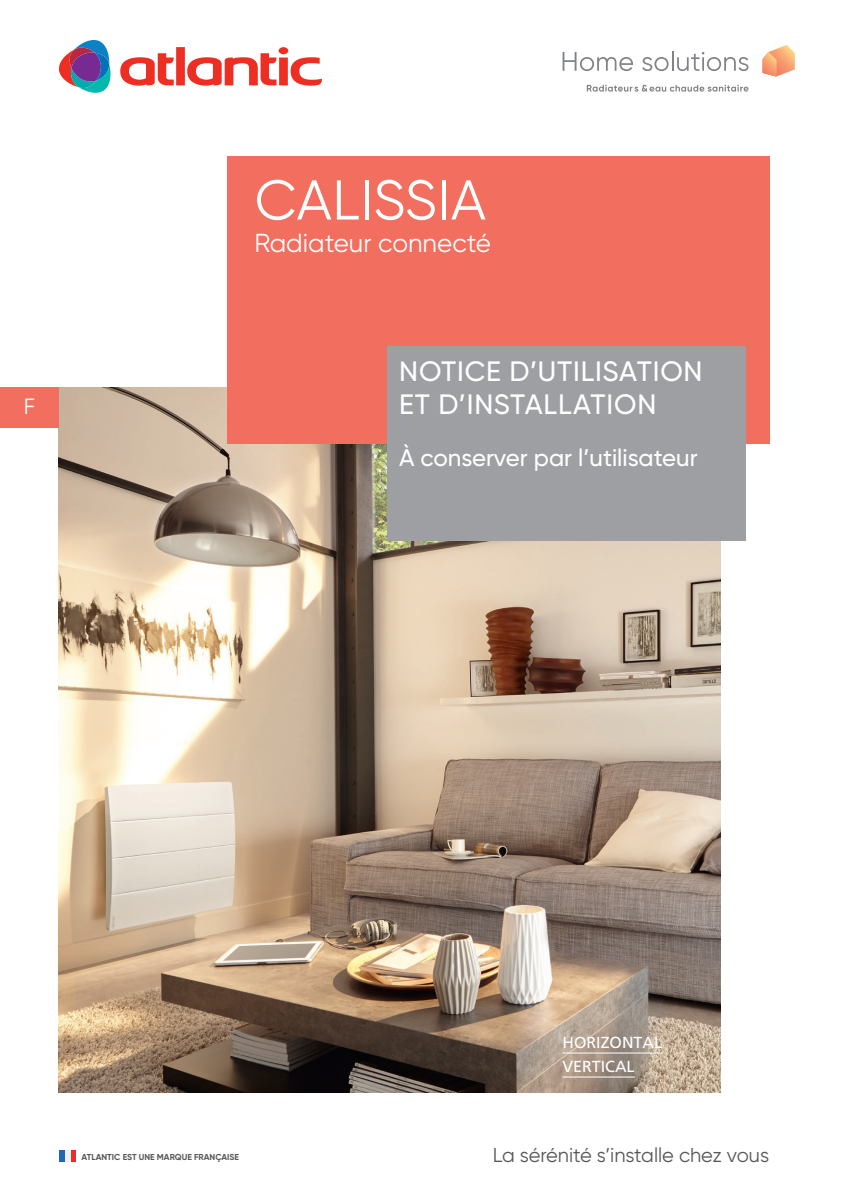
<style>
.page{position:relative;width:851px;height:1191px;background:#fff}
.page>*{position:absolute;margin:0;border:0;box-sizing:border-box;transform-origin:0 0}
.t1{font:56px "Gilroy";letter-spacing:.005em;color:#fff}
.t2{font:500 28px/33.6px "Gilroy";letter-spacing:.03em;color:#fff}
.t3{font:26px "Gilroy";color:#fff}
.t4{font:500 24px "Gilroy";color:#fff}
.t5{font:22px "Gilroy";color:#fff}
.t6{font:20px "Gilroy";color:#57585a}
.t7{font:16px/24px "Frutiger";color:#fff}
.t8{font:700 8.6px "Gilroy";color:#57585a}
</style>
<div class="page">
<svg style="left:120px;top:47px;width:202px;height:39px"></svg>
<svg style="left:59px;top:40px;width:52px;height:53px"></svg>
<img style="left:59px;top:387px;width:661px;height:705px">
<div style="left:227px;top:156px;width:542px;height:287px;background:#f26f5f"></div>
<div style="left:387px;top:347px;width:359px;height:194px;background:#9d9fa2"></div>
<svg style="left:562px;top:52px;width:71px;height:19px"></svg>
<svg style="left:642px;top:57px;width:26px;height:14px"></svg>
<hr style="left:671px;top:51px;width:2px;height:20px;background:#808285">
<svg style="left:677px;top:52px;width:71px;height:19px"></svg>
<svg style="left:762px;top:45px;width:32px;height:32px"></svg>
<svg style="left:586px;top:85px;width:162px;height:7px"></svg>
<div style="left:70px;top:1150px;width:6px;height:12px;background:#ee2d29"></div>
<div style="left:65px;top:1150px;width:5px;height:12px;background:#eff0f1"></div>
<div style="left:59px;top:1150px;width:6px;height:12px;background:#1e69b4"></div>
<div style="left:0;top:387px;width:59px;height:40px;background:#f26f5f"></div>
<hr style="left:562px;top:1052px;width:100px;height:1px;background:#fff">
<hr style="left:562px;top:1076px;width:72px;height:1px;background:#fff">
<p class="t5" style="left:24px;top:392px;width:13px">F</p>
<h1 class="t1" style="left:255px;top:166px;width:233px">CALISSIA</h1>
<p class="t3" style="left:254px;top:226px;width:238px">Radiateur connecté</p>
<p class="t2" style="left:399px;top:354px;width:305px">NOTICE D’UTILISATION<br>ET D’INSTALLATION</p>
<p class="t4" style="left:399px;top:442px;width:300px">À conserver par l’utilisateur</p>
<p class="t7" style="left:562px;top:1030px;width:101px">HORIZONTAL<br>VERTICAL</p>
<p class="t8" style="left:81px;top:1151px;width:159px">ATLANTIC EST UNE MARQUE FRANÇAISE</p>
<p class="t6" style="left:492px;top:1143px;width:278px">La sérénité s’installe chez vous</p>
</div>
